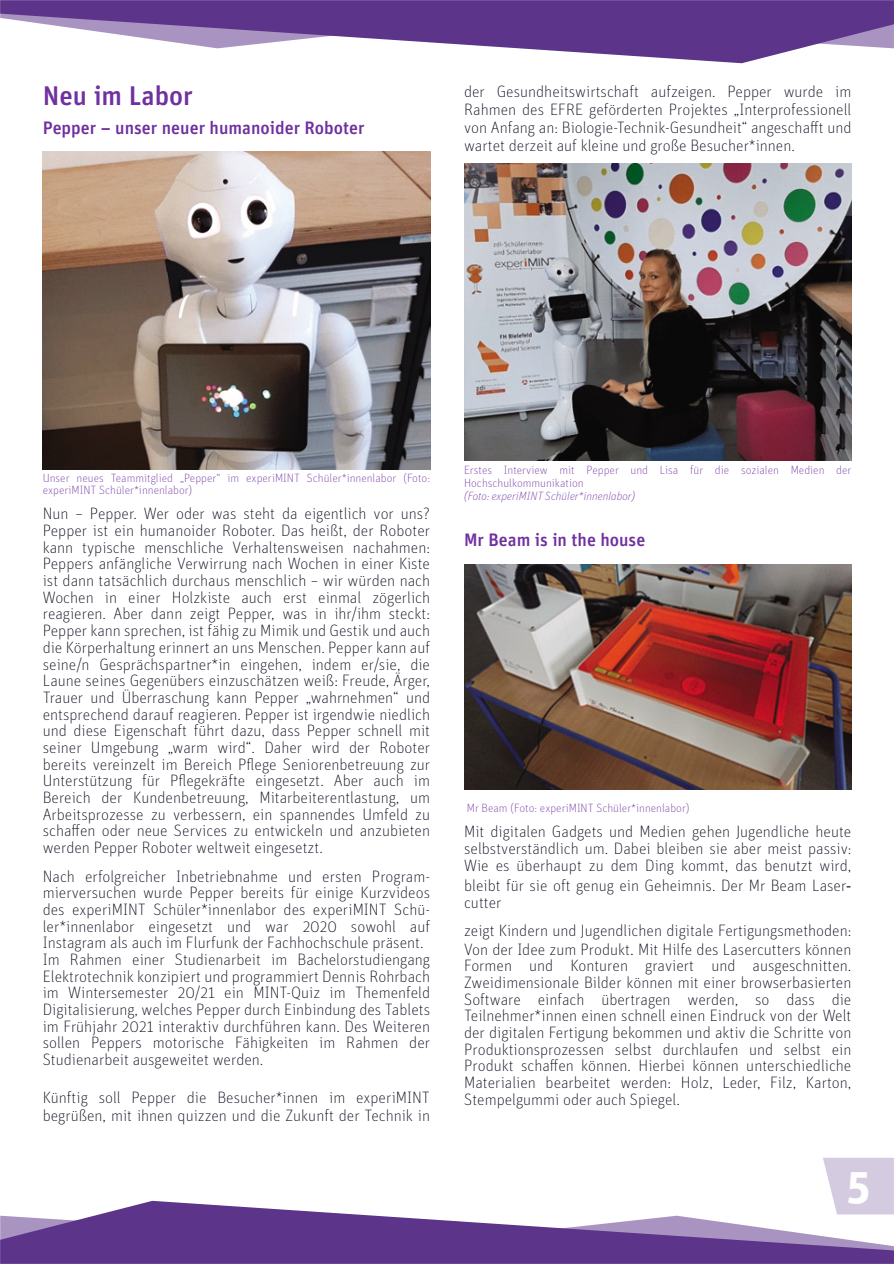
<style>
.page{position:relative;width:894px;height:1264px;background:#fff}
.page>*{position:absolute;margin:0;border:0;box-sizing:border-box;transform-origin:0 0}
.t1{font:700 45px "Unit Pro";color:#fefefe}
.t2{font:500 27px "Unit Pro";color:#7030a0}
.t3{font:500 18px "Unit Pro";color:#7030a0}
.t4{font:100 16.5px/16.6px "Unit Pro";color:#000015;text-align:justify}
.t5{font:100 12px/12.1px "Unit Pro";color:#7030a0}
.t6{font:italic 100 12px "Unit Pro";color:#7030a0}
.s1{font-size:18px;color:#000}
</style>
<div class="page">
<svg style="left:0;top:0;width:893px;height:63px;fill:#5c348a"></svg>
<svg style="left:0;top:1157px;width:893px;height:106px"></svg>
<img style="left:43px;top:152px;width:387px;height:317px">
<img style="left:464px;top:163px;width:387px;height:297px">
<img style="left:464px;top:564px;width:387px;height:225px">
<h2 class="t2" style="left:43px;top:84px;width:152px">Neu im Labor</h2>
<p class="t3" style="left:43px;top:119px;width:323px">Pepper – unser neuer humanoider Roboter</p>
<p class="t4" style="left:464px;top:83px;width:389px;line-height:18px">der Gesundheitswirtschaft aufzeigen. Pepper wurde im Rahmen des EFRE geförderten Projektes „Interprofessionell von Anfang an: Biologie-Technik-Gesundheit“ angeschafft und wartet derzeit auf kleine und große Besucher*innen.</p>
<p class="t5" style="left:43px;top:472px;width:388px">Unser neues Teammitglied „Pepper“ im experiMINT Schüler*innenlabor (Foto: experiMINT Schüler*innenlabor)</p>
<p class="t4" style="left:43px;top:506px;width:389px">Nun – Pepper. Wer oder was steht da eigentlich vor uns?<br>Pepper ist ein humanoider Roboter. Das heißt, der Roboter kann typische menschliche Verhaltensweisen nachahmen:<br>Peppers anfängliche Verwirrung nach Wochen in einer Kiste ist dann tatsächlich durchaus menschlich – wir würden nach Wochen in einer Holzkiste auch erst einmal zögerlich reagieren. Aber dann zeigt Pepper, was in ihr/ihm steckt:<br>Pepper kann sprechen, ist fähig zu Mimik und Gestik und auch die Körperhaltung erinnert an uns Menschen. Pepper kann auf seine/n Gesprächspartner*in eingehen, indem er/sie, die Laune seines Gegenübers einzuschätzen weiß: Freude, Ärger, Trauer und Überraschung kann Pepper „wahrnehmen“ und entsprechend darauf reagieren. Pepper ist irgendwie niedlich und diese Eigenschaft führt dazu, dass Pepper schnell mit seiner Umgebung „warm wird“. Daher wird der Roboter bereits vereinzelt im Bereich Pflege Seniorenbetreuung zur Unterstützung für Pflegekräfte eingesetzt. Aber auch im Bereich der Kundenbetreuung, Mitarbeiterentlastung, um Arbeitsprozesse zu verbessern, ein spannendes Umfeld zu schaffen oder neue Services zu entwickeln und anzubieten werden Pepper Roboter weltweit eingesetzt.</p>
<p class="t4" style="left:43px;top:868px;width:389px;text-align:left">Nach erfolgreicher Inbetriebnahme und ersten Program&shy;mierversuchen wurde Pepper bereits für einige Kurzvideos des experiMINT Schüler*innenlabor des experiMINT Schü&shy;ler*innenlabor eingesetzt und war 2020 sowohl auf Instagram als auch im Flurfunk der Fachhochschule präsent.<br>Im Rahmen einer Studienarbeit im Bachelorstudiengang Elektrotechnik konzipiert und programmiert Dennis Rohrbach im Wintersemester 20/21 ein MINT-Quiz im Themenfeld Digitalisierung, welches Pepper durch Einbindung des Tablets im Frühjahr 2021 interaktiv durchführen kann. Des Weiteren sollen Peppers motorische Fähigkeiten im Rahmen der Studienarbeit ausgeweitet werden.</p>
<p class="t4" style="left:43px;top:1089px;width:388px;line-height:18px">Künftig soll Pepper die Besucher*innen im experiMINT begrüßen, mit ihnen quizzen und die Zukunft der Technik in</p>
<p class="t5" style="left:464px;top:463px;width:388px;line-height:13px">Erstes Interview mit Pepper und Lisa für die sozialen Medien der<br>Hochschulkommunikation</p>
<p class="t6" style="left:464px;top:490px;width:172px">(Foto: experiMINT Schüler*innenlabor)</p>
<p class="t3" style="left:464px;top:532px;width:183px">Mr Beam is in the house</p>
<p class="t5" style="left:466px;top:802px;width:224px">Mr Beam (Foto: experiMINT Schüler*innenlabor)</p>
<p class="t4" style="left:464px;top:824px;width:388px">Mit digitalen Gadgets und Medien gehen Jugendliche heute selbstverständlich um. Dabei bleiben sie aber meist passiv:<br>Wie es überhaupt zu dem Ding kommt, das benutzt wird,</p>
<p class="t4" style="left:464px;top:877px;width:388px">bleibt für sie oft genug ein Geheimnis. Der Mr Beam Laser&shy;cutter</p>
<p class="t4" style="left:464px;top:922px;width:388px;line-height:18.1px">zeigt Kindern und Jugendlichen digitale Fertigungsmethoden:<br>Von der Idee zum Produkt<span class="s1">.</span> Mit Hilfe des Lasercutters können</p>
<p class="t4" style="left:464px;top:957px;width:389px">Formen und Konturen graviert und ausgeschnitten.<br>Zweidimensionale Bilder können mit einer browserbasierten Software einfach übertragen werden, so dass die Teilnehmer*innen einen schnell einen Eindruck von der Welt der digitalen Fertigung bekommen und aktiv die Schritte von Produktionsprozessen selbst durchlaufen und selbst ein Produkt schaffen können. Hierbei können unterschiedliche Materialien bearbeitet werden: Holz, Leder, Filz, Karton, Stempelgummi oder auch Spiegel.</p>
<h1 class="t1" style="left:846px;top:1164px;width:26px">5</h1>
</div>
